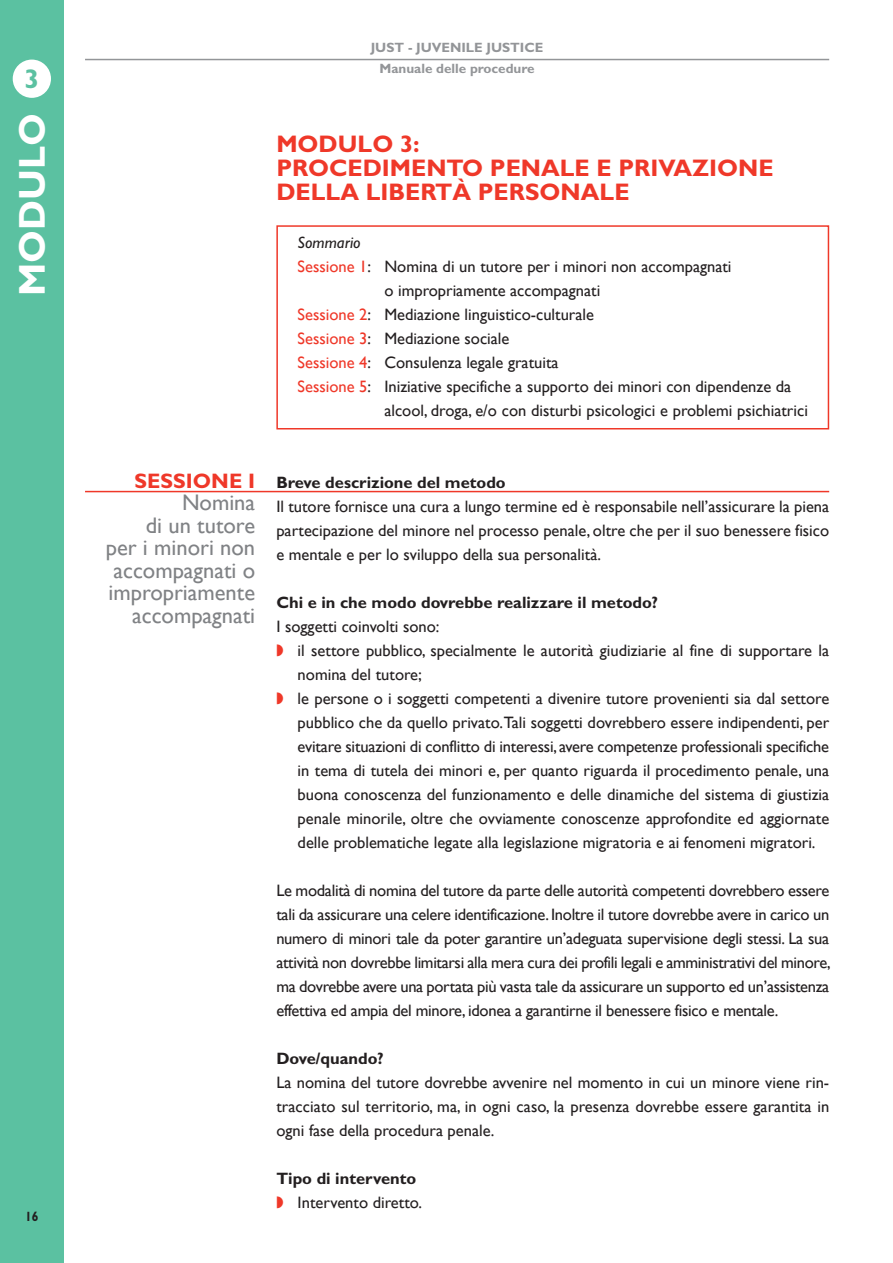
<style>
.page{position:relative;width:893px;height:1263px;background:#fff}
.page>*{position:absolute;margin:0;border:0;box-sizing:border-box;transform-origin:0 0}
.t1{font:700 37.5px "Gill Sans";color:#fff}
.t2{font:700 27px "Gill Sans";color:#5bc1a1}
.t3{font:700 24px/24px "Gill Sans";color:#ef3829}
.t4{font:22.5px/22.5px "Gill Sans";color:#808285;text-align:right}
.t5{font:700 21px "Gill Sans";color:#ef3829}
.t6{font:16.5px/24px "Gill Sans";color:#231f20;text-align:justify}
.t7{font:700 16.5px "Gill Sans";color:#231f20}
.t8{font:italic 16.5px "Gill Sans";color:#231f20}
.t9{font:700 13.5px/21.3px "Gill Sans";color:#939598;text-align:center}
.t10{font:700 13.5px "Gill Sans";color:#231f20;scale:.9 1}
.s1{color:#ef3829}
.s2{font-weight:700}
</style>
<div class="page">
<div style="left:276px;top:225px;width:553px;height:204px;border:2px solid #ef3829"></div>
<div style="left:0;top:0;width:64px;height:1263px;background:#5bc1a1"></div>
<hr style="left:85px;top:59px;width:744px;height:1px;background:#939598">
<div style="left:13px;top:60px;width:38px;height:38px;background:#fff;border-radius:50%"></div>
<hr style="left:85px;top:491px;width:744px;height:1px;background:#ef3829">
<h2 class="t2" style="left:24px;top:70px;width:16px">3</h2>
<h1 class="t1" style="left:19px;top:296px;width:184px;rotate:-90deg">MODULO</h1>
<p class="t10" style="left:25px;top:1212px;width:16px">16</p>
<p class="t9" style="left:371px;top:38px;width:174px">JUST - JUVENILE JUSTICE<br>Manuale delle procedure</p>
<p class="t5" style="left:135px;top:473px;width:122px">SESSIONE I</p>
<h3 class="t4" style="left:106px;top:491px;width:151px">Nomina<br>di un tutore<br>per i minori non accompagnati o impropriamente accompagnati</h3>
<h3 class="t3" style="left:276px;top:134px;width:499px">MODULO 3:<br>PROCEDIMENTO PENALE E PRIVAZIONE<br>DELLA LIBERTÀ PERSONALE</h3>
<p class="t8" style="left:298px;top:236px;width:65px">Sommario</p>
<p class="t6" style="left:298px;top:254px;width:435px"><span class="s1">Sessione 1</span>: Nomina di un tutore per i minori non accompagnati</p>
<p class="t6" style="left:384px;top:278px;width:217px">o impropriamente accompagnati</p>
<p class="t6" style="left:298px;top:302px;width:298px"><span class="s1">Sessione 2</span>: Mediazione linguistico-culturale</p>
<p class="t6" style="left:298px;top:326px;width:213px"><span class="s1">Sessione 3</span>: Mediazione sociale</p>
<p class="t6" style="left:298px;top:350px;width:262px"><span class="s1">Sessione 4</span>: Consulenza legale gratuita</p>
<p class="t6" style="left:298px;top:374px;width:495px"><span class="s1">Sessione 5</span>: Iniziative specifiche a supporto dei minori con dipendenze da</p>
<p class="t6" style="left:384px;top:398px;width:425px">alcool, droga, e/o con disturbi psicologici e problemi psichiatrici</p>
<p class="t7" style="left:276px;top:476px;width:231px">Breve descrizione del metodo</p>
<p class="t6" style="left:276px;top:494px;width:554px">Il tutore fornisce una cura a lungo termine ed è responsabile nell’assicurare la piena partecipazione del minore nel processo penale, oltre che per il suo benessere fisico e mentale e per lo sviluppo della sua personalità.</p>
<p class="t7" style="left:276px;top:596px;width:383px">Chi e in che modo dovrebbe realizzare il metodo?</p>
<p class="t6" style="left:276px;top:614px;width:165px">I soggetti coinvolti sono:</p>
<p class="t6" style="left:276px;top:638px;width:554px"><span class="s1">◗</span> il settore pubblico, specialmente le autorità giudiziarie al fine di supportare la</p>
<p class="t6" style="left:298px;top:662px;width:126px">nomina del tutore;</p>
<p class="t6" style="left:276px;top:686px;width:554px"><span class="s1">◗</span> le persone o i soggetti competenti a divenire tutore provenienti sia dal settore</p>
<p class="t6" style="left:298px;top:710px;width:533px">pubblico che da quello privato.Tali soggetti dovrebbero essere indipendenti, per</p>
<p class="t6" style="left:298px;top:734px;width:533px">evitare situazioni di conflitto di interessi, avere competenze professionali specifiche</p>
<p class="t6" style="left:298px;top:758px;width:533px">in tema di tutela dei minori e, per quanto riguarda il procedimento penale, una</p>
<p class="t6" style="left:298px;top:782px;width:533px">buona conoscenza del funzionamento e delle dinamiche del sistema di giustizia</p>
<p class="t6" style="left:298px;top:806px;width:533px">penale minorile, oltre che ovviamente conoscenze approfondite ed aggiornate</p>
<p class="t6" style="left:298px;top:830px;width:519px">delle problematiche legate alla legislazione migratoria e ai fenomeni migratori.</p>
<p class="t6" style="left:276px;top:878px;width:556px">Le modalità di nomina del tutore da parte delle autorità competenti dovrebbero essere tali da assicurare una celere identificazione. Inoltre il tutore dovrebbe avere in carico un numero di minori tale da poter garantire un’adeguata supervisione degli stessi. La sua attività non dovrebbe limitarsi alla mera cura dei profili legali e amministrativi del minore, ma dovrebbe avere una portata più vasta tale da assicurare un supporto ed un’assistenza effettiva ed ampia del minore, idonea a garantirne il benessere fisico e mentale.</p>
<p class="t7" style="left:276px;top:1052px;width:109px">Dove/quando?</p>
<p class="t6" style="left:276px;top:1070px;width:554px">La nomina del tutore dovrebbe avvenire nel momento in cui un minore viene rin&shy;tracciato sul territorio, ma, in ogni caso, la presenza dovrebbe essere garantita in ogni fase della procedura penale.</p>
<p class="t6" style="left:276px;top:1166px;width:147px"><span class="s2">Tipo di intervento </span><span class="s1">◗</span> Intervento diretto.</p>
</div>
